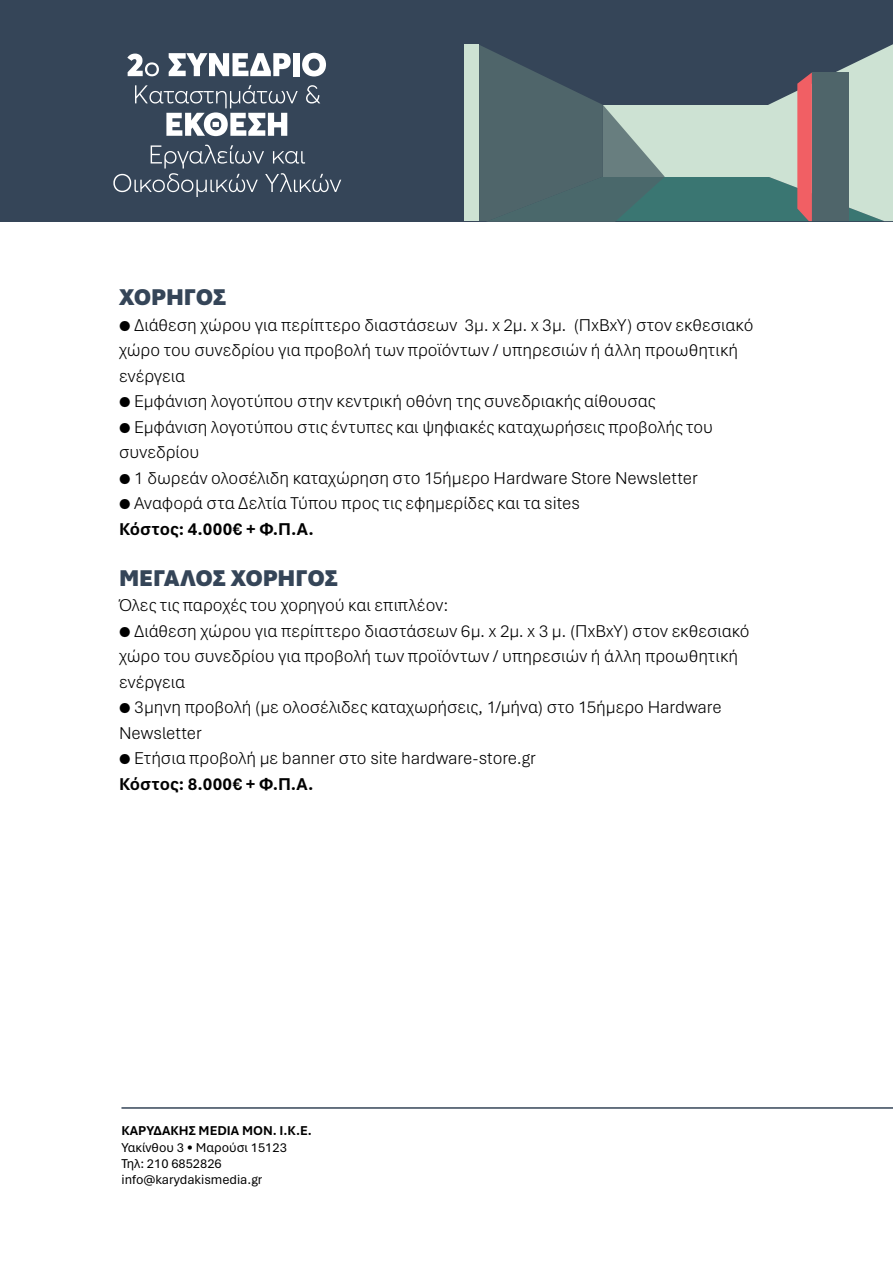
<style>
.page{position:relative;width:893px;height:1263px;background:#fff}
.page>*{position:absolute;margin:0;border:0;box-sizing:border-box;transform-origin:0 0}
.t1{font:900 24px "Aptos";letter-spacing:-.005em;color:#354558}
.t2{font:300 18px/25.5px "Aptos";color:#000}
.t3{font:13.5px/16.2px "Aptos";color:#000}
.t4{font:700 13.5px "Aptos";color:#000}
.s1{font-family:"Averta";font-weight:400}
.s2{font-weight:700}
</style>
<div class="page">
<div style="left:0;top:0;width:893px;height:221px;background:#354558"></div>
<svg style="left:479px;top:44px;width:414px;height:177px"></svg>
<div style="left:464px;top:45px;width:15px;height:176px;background:#cde2d3"></div>
<hr style="left:121px;top:1107px;width:772px;height:2px;background:#354558">
<svg style="left:127px;top:54px;width:32px;height:22px"></svg>
<svg style="left:169px;top:53px;width:122px;height:23px"></svg>
<div style="left:293px;top:53px;width:6px;height:23px;background:#fff"></div>
<svg style="left:302px;top:53px;width:24px;height:23px"></svg>
<svg style="left:306px;top:85px;width:14px;height:18px"></svg>
<svg style="left:135px;top:85px;width:163px;height:51px"></svg>
<svg style="left:113px;top:145px;width:228px;height:52px"></svg>
<h1 class="t1" style="left:119px;top:281px;width:109px">ΧΟΡΗΓΟΣ</h1>
<p class="t2" style="left:119px;top:311px;width:636px"><span class="s1">●</span> Διάθεση χώρου για περίπτερο διαστάσεων 3μ. x 2μ. x 3μ. (ΠxΒxY) στον εκθεσιακό χώρο του συνεδρίου για προβολή των προϊόντων / υπηρεσιών ή άλλη προωθητική ενέργεια</p>
<p class="t2" style="left:119px;top:388px;width:537px"><span class="s1">●</span> Εμφάνιση λογοτύπου στην κεντρική οθόνη της συνεδριακής αίθουσας</p>
<p class="t2" style="left:119px;top:413px;width:595px"><span class="s1">●</span> Εμφάνιση λογοτύπου στις έντυπες και ψηφιακές καταχωρήσεις προβολής του συνεδρίου</p>
<p class="t2" style="left:119px;top:464px;width:580px"><span class="s1">●</span> 1 δωρεάν ολοσέλιδη καταχώρηση στο 15ήμερο Hardware Store Newsletter</p>
<p class="t2" style="left:119px;top:490px;width:462px"><span class="s1">●</span> Αναφορά στα Δελτία Τύπου προς τις εφημερίδες και τα sites<br><span class="s2">ΚΌΣΤΟΣ: 4.000€ + Φ.Π.Α.</span></p>
<h1 class="t1" style="left:119px;top:561px;width:220px">ΜΕΓΑΛΟΣ ΧΟΡΗΓΟΣ</h1>
<p class="t2" style="left:119px;top:592px;width:331px">Όλες τις παροχές του χορηγού και επιπλέον:</p>
<p class="t2" style="left:119px;top:617px;width:632px"><span class="s1">●</span> Διάθεση χώρου για περίπτερο διαστάσεων 6μ. x 2μ. x 3 μ. (ΠxΒxY) στον εκθεσιακό χώρο του συνεδρίου για προβολή των προϊόντων / υπηρεσιών ή άλλη προωθητική ενέργεια</p>
<p class="t2" style="left:119px;top:694px;width:604px"><span class="s1">●</span> 3μηνη προβολή (με ολοσέλιδες καταχωρήσεις, 1/μήνα) στο 15ήμερο Hardware<br>Newsletter</p>
<p class="t2" style="left:119px;top:745px;width:418px"><span class="s1">●</span> Ετήσια προβολή με banner στο site hardware-store.gr<br><span class="s2">KΌΣΤΟΣ: 8.000€ + Φ.Π.Α.</span></p>
<p class="t4" style="left:121px;top:1122px;width:192px">KAΡΥΔΑΚΗΣ MEDIA ΜΟΝ. Ι.Κ.Ε.</p>
<p class="t3" style="left:121px;top:1138px;width:167px">Υακίνθου 3 • Μαρούσι 15123<br>Τηλ: 210 6852826 info@karydakismedia.gr</p>
</div>
